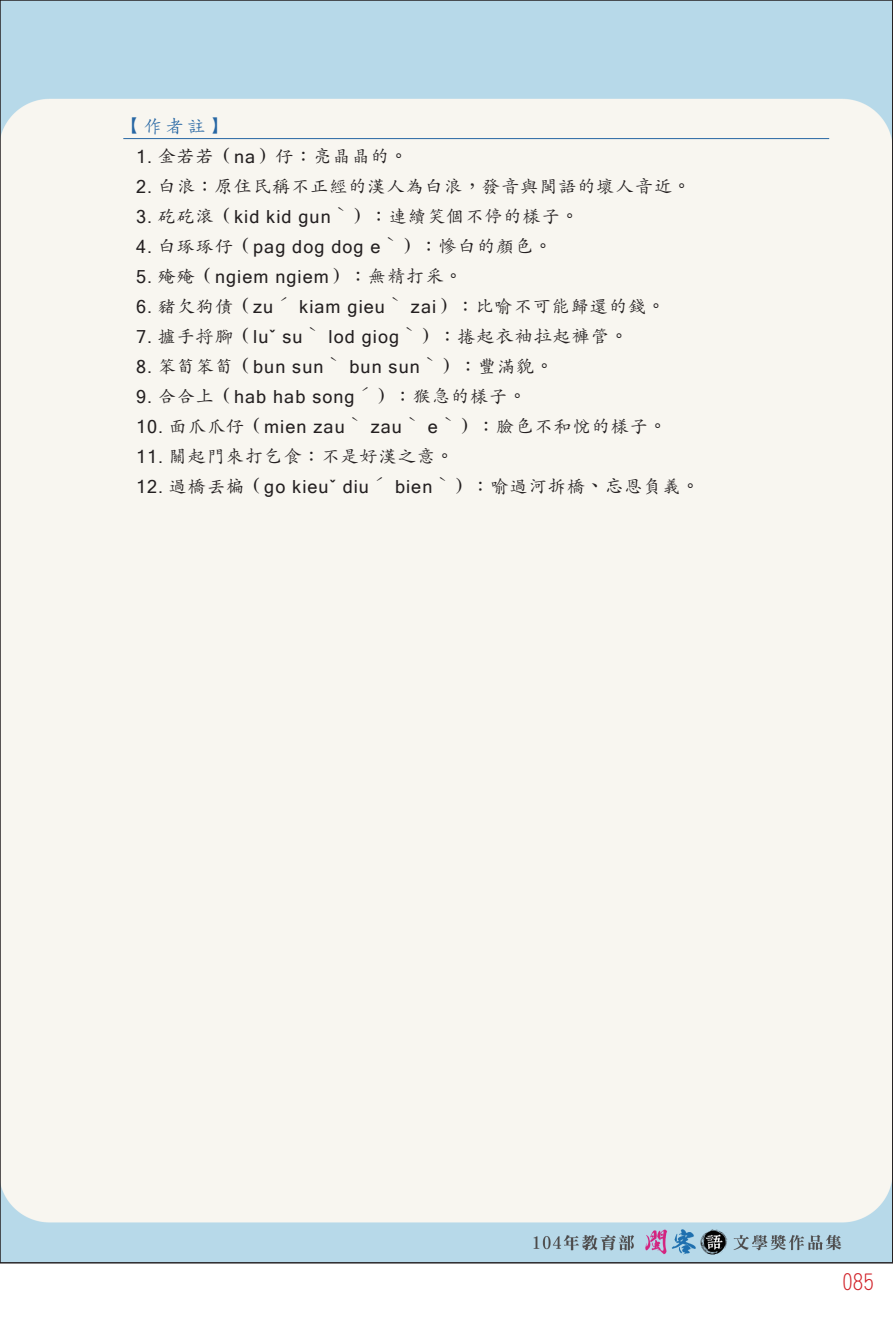
<style>
.page{position:relative;width:893px;height:1327px;background:#fff}
.page>*{position:absolute;margin:0;border:0;box-sizing:border-box;transform-origin:0 0}
.t1{font:21px "DF Li Hei Lt WIN BF";color:#d1232a}
.t2{font:18px "Microsoft Sans Serif";letter-spacing:.06em;color:#231f20}
.t3{font:18px "Adobe Kaiti Std";letter-spacing:.06em;color:#231f20}
.t4{font:18px "Adobe Kaiti Std";color:#2767a4}
.s1{font-family:"DF Li Kai Shu Md WIN BF"}
.s2{font-family:"Microsoft Sans Serif"}
.s3{font-family:"Adobe Kaiti Std"}
</style>
<div class="page">
<img style="left:2px;top:2px;width:889px;height:1259px">
<hr style="left:123px;top:138px;width:706px;height:1px;background:#2767a4">
<p class="t4" style="left:123px;top:115px;width:104px"><span class="s1">【</span>作者註<span class="s1">】</span></p>
<p class="t3" style="left:136px;top:145px;width:273px"><span class="s2">1.</span> 金若若<span class="s1">（</span><span class="s2">na</span><span class="s1">）</span>仔<span class="s1">：</span>亮晶晶的<span class="s1">。</span></p>
<p class="t3" style="left:136px;top:175px;width:556px"><span class="s2">2.</span> 白浪<span class="s1">：</span>原住民稱不正經的漢人為白浪<span class="s1">，</span>發音與閩語的壞人音近<span class="s1">。</span></p>
<p class="t3" style="left:136px;top:205px;width:444px"><span class="s2">3.</span> 矻矻滾<span class="s1">（</span><span class="s2">kid kid gun</span>ˋ<span class="s1">）：</span>連續笑個不停的樣子<span class="s1">。</span></p>
<p class="t2" style="left:136px;top:236px;width:418px">4. <span class="s3">白琢琢仔</span><span class="s1">（</span>pag dog dog e<span class="s3">ˋ</span><span class="s1">）：</span><span class="s3">慘白的顏色</span><span class="s1">。</span></p>
<p class="t2" style="left:136px;top:266px;width:328px">5. <span class="s3">殗殗</span><span class="s1">（</span>ngiem ngiem<span class="s1">）：</span><span class="s3">無精打采</span><span class="s1">。</span></p>
<p class="t2" style="left:136px;top:296px;width:531px">6. <span class="s3">豬欠狗債</span><span class="s1">（</span>zu<span class="s3">ˊ</span> kiam gieu<span class="s3">ˋ</span> zai<span class="s1">）：</span><span class="s3">比喻不可能歸還的錢</span><span class="s1">。</span></p>
<p class="t2" style="left:136px;top:326px;width:493px">7. <span class="s3">攎手捋腳</span><span class="s1">（</span>luˇ su<span class="s3">ˋ</span> lod giog<span class="s3">ˋ</span><span class="s1">）：</span><span class="s3">捲起衣袖拉起褲管</span><span class="s1">。</span></p>
<p class="t2" style="left:136px;top:356px;width:419px">8. <span class="s3">笨筍笨筍</span><span class="s1">（</span>bun sun<span class="s3">ˋ</span> bun sun<span class="s3">ˋ</span><span class="s1">）：</span><span class="s3">豐滿貌</span><span class="s1">。</span></p>
<p class="t2" style="left:136px;top:386px;width:392px">9. <span class="s3">合合上</span><span class="s1">（</span>hab hab song<span class="s3">ˊ</span><span class="s1">）：</span><span class="s3">猴急的樣子</span><span class="s1">。</span></p>
<p class="t3" style="left:136px;top:415px;width:532px"><span class="s2">10.</span> 面爪爪仔<span class="s1">（</span><span class="s2">mien zau</span>ˋ <span class="s2">zau</span>ˋ <span class="s2">e</span>ˋ<span class="s1">）：</span>臉色不和悅的樣子<span class="s1">。</span></p>
<p class="t3" style="left:136px;top:445px;width:319px"><span class="s2">11.</span> 關起門來打乞食<span class="s1">：</span>不是好漢之意<span class="s1">。</span></p>
<p class="t2" style="left:136px;top:476px;width:565px">12. <span class="s3">過橋丟楄</span><span class="s1">（</span>go kieuˇ diu<span class="s3">ˊ</span> bien<span class="s3">ˋ</span><span class="s1">）：</span><span class="s3">喻過河拆橋</span><span class="s1">、</span><span class="s3">忘恩負義</span><span class="s1">。</span></p>
<p class="t1" style="left:842px;top:1271px;width:33px">085</p>
</div>
